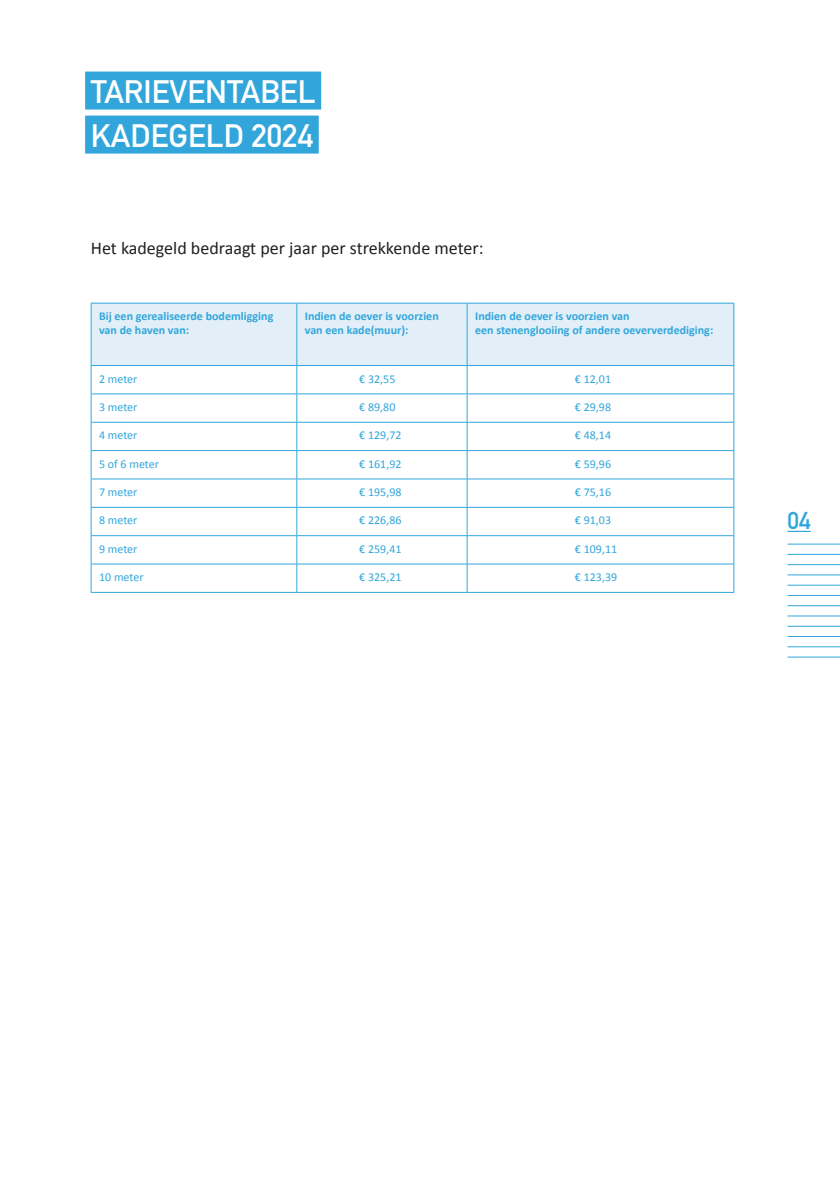
<style>
.page{position:relative;width:840px;height:1191px;background:#fff}
.page>*{position:absolute;margin:0;border:0;box-sizing:border-box;transform-origin:0 0}
.t1{font:32px/44px "DIN Mittelschrift";color:#fff}
.t2{font:24px "DIN Mittelschrift";color:#32a6db}
.t3{font:18px "Calibri";color:#231f20}
.t4{font:12px "Calibri";color:#32a6db}
.t5{font:700 12px/14px "Calibri";color:#32a6db}
</style>
<div class="page">
<hr style="left:787px;top:543px;width:52px;height:1px;background:#32a6db">
<hr style="left:787px;top:554px;width:52px;height:1px;background:#32a6db">
<hr style="left:787px;top:564px;width:52px;height:1px;background:#32a6db">
<hr style="left:787px;top:574px;width:52px;height:1px;background:#32a6db">
<hr style="left:787px;top:584px;width:52px;height:1px;background:#32a6db">
<hr style="left:787px;top:595px;width:52px;height:1px;background:#32a6db">
<hr style="left:787px;top:605px;width:52px;height:1px;background:#32a6db">
<hr style="left:787px;top:615px;width:52px;height:1px;background:#32a6db">
<hr style="left:787px;top:626px;width:52px;height:1px;background:#32a6db">
<hr style="left:787px;top:636px;width:52px;height:1px;background:#32a6db">
<hr style="left:787px;top:646px;width:52px;height:1px;background:#32a6db">
<hr style="left:787px;top:656px;width:52px;height:1px;background:#32a6db">
<svg style="left:787px;top:531px;width:23px;height:1px"></svg>
<div style="left:85px;top:72px;width:236px;height:38px;background:#32a6db"></div>
<div style="left:85px;top:116px;width:233px;height:38px;background:#32a6db"></div>
<hr style="left:91px;top:592px;width:206px;height:1px;background:#32a6db">
<hr style="left:297px;top:592px;width:170px;height:1px;background:#32a6db">
<svg style="left:91px;top:303px;width:643px;height:289px"></svg>
<hr style="left:467px;top:422px;width:266px;height:1px;background:#32a6db">
<hr style="left:467px;top:450px;width:266px;height:1px;background:#32a6db">
<hr style="left:467px;top:478px;width:266px;height:1px;background:#32a6db">
<hr style="left:467px;top:507px;width:266px;height:1px;background:#32a6db">
<hr style="left:467px;top:535px;width:266px;height:1px;background:#32a6db">
<hr style="left:467px;top:563px;width:266px;height:1px;background:#32a6db">
<hr style="left:467px;top:592px;width:266px;height:1px;background:#32a6db">
<h1 class="t1" style="left:91px;top:69px;width:226px">TARIEVENTABEL<br>KADEGELD 2024</h1>
<h3 class="t3" style="left:91px;top:237px;width:394px">Het kadegeld bedraagt per jaar per strekkende meter:</h3>
<p class="t5" style="left:99px;top:309px;width:176px">Bij een gerealiseerde bodemligging van de haven van:</p>
<p class="t5" style="left:305px;top:309px;width:135px">Indien de oever is voorzien van een kade(muur):</p>
<p class="t5" style="left:475px;top:309px;width:239px">Indien de oever is voorzien van<br>een stenenglooiing of andere oeververdediging:</p>
<p class="t4" style="left:99px;top:371px;width:40px">2 meter</p>
<p class="t4" style="left:359px;top:371px;width:38px">€ 32,55</p>
<p class="t4" style="left:574px;top:371px;width:38px">€ 12,01</p>
<p class="t4" style="left:99px;top:399px;width:40px">3 meter</p>
<p class="t4" style="left:359px;top:399px;width:38px">€ 89,80</p>
<p class="t4" style="left:574px;top:399px;width:38px">€ 29,98</p>
<p class="t4" style="left:99px;top:428px;width:40px">4 meter</p>
<p class="t4" style="left:359px;top:428px;width:44px">€ 129,72</p>
<p class="t4" style="left:574px;top:428px;width:38px">€ 48,14</p>
<p class="t4" style="left:99px;top:456px;width:61px">5 of 6 meter</p>
<p class="t4" style="left:359px;top:456px;width:44px">€ 161,92</p>
<p class="t4" style="left:574px;top:456px;width:38px">€ 59,96</p>
<p class="t4" style="left:99px;top:484px;width:40px">7 meter</p>
<p class="t4" style="left:359px;top:484px;width:44px">€ 195,98</p>
<p class="t4" style="left:574px;top:484px;width:38px">€ 75,16</p>
<p class="t4" style="left:99px;top:513px;width:40px">8 meter</p>
<p class="t4" style="left:359px;top:513px;width:44px">€ 226,86</p>
<p class="t4" style="left:574px;top:513px;width:38px">€ 91,03</p>
<p class="t4" style="left:99px;top:541px;width:40px">9 meter</p>
<p class="t4" style="left:359px;top:541px;width:44px">€ 259,41</p>
<p class="t4" style="left:574px;top:541px;width:44px">€ 109,11</p>
<p class="t4" style="left:99px;top:569px;width:46px">10 meter</p>
<p class="t4" style="left:359px;top:569px;width:44px">€ 325,21</p>
<p class="t4" style="left:574px;top:569px;width:44px">€ 123,39</p>
<h2 class="t2" style="left:787px;top:506px;width:25px">04</h2>
</div>
